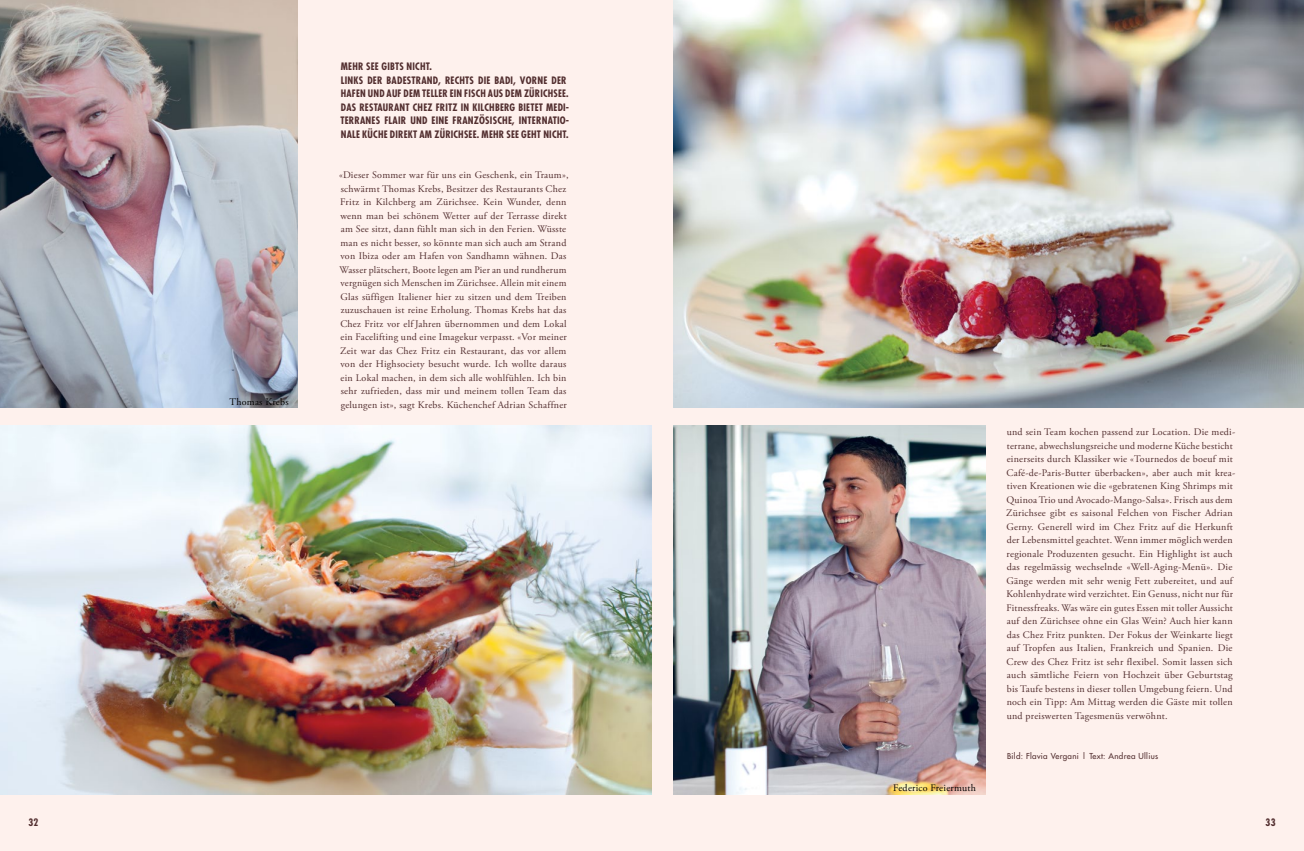
<style>
.page{position:relative;width:1304px;height:851px;background:#fff}
.page>*{position:absolute;margin:0;border:0;box-sizing:border-box;transform-origin:0 0}
.t1{font:10px/13.5px "Adobe Garamond Pro";letter-spacing:.025em;color:#522e2f}
.t2{font:700 condensed 10px/13.5px "Futura";letter-spacing:.02em;color:#522e2f}
.t3{font:10px "Adobe Garamond Pro";letter-spacing:.025em;color:#000}
.t4{font:8px "Futura";letter-spacing:.04em;color:#522e2f}
</style>
<div class="page">
<div style="left:0;top:0;width:1304px;height:850px;background:#fef1ed"></div>
<img style="left:673px;top:425px;width:312px;height:369px">
<img style="left:0;top:425px;width:652px;height:369px">
<img style="left:0;top:0;width:298px;height:408px">
<img style="left:673px;top:0;width:631px;height:408px">
<p class="t3" style="left:230px;top:396px;width:61px">Thomas Krebs</p>
<p class="t2" style="left:340px;top:60px;width:230px">MEHR SEE GIBTS NICHT.<br>LINKS DER BADESTRAND, RECHTS DIE BADI, VORNE DER HAFEN UND AUF DEM TELLER EIN FISCH AUS DEM ZÜRICHSEE.<br>DAS RESTAURANT CHEZ FRITZ IN KILCHBERG BIETET MEDI-TERRANES FLAIR UND EINE FRANZÖSISCHE, INTERNATIO-NALE KÜCHE DIREKT AM ZÜRICHSEE. MEHR SEE GEHT NICHT.</p>
<p class="t1" style="left:339px;top:169px;width:231px">«Dieser Sommer war für uns ein Geschenk, ein Traum», schwärmt Thomas Krebs, Besitzer des Restaurants Chez Fritz in Kilchberg am Zürichsee. Kein Wunder, denn wenn man bei schönem Wetter auf der Terrasse direkt am See sitzt, dann fühlt man sich in den Ferien. Wüsste man es nicht besser, so könnte man sich auch am Strand von Ibiza oder am Hafen von Sandhamn wähnen. Das Wasser plätschert, Boote legen am Pier an und rundherum vergnügen sich Menschen im Zürichsee. Allein mit einem Glas süffigen Italiener hier zu sitzen und dem Treiben zuzuschauen ist reine Erholung. Thomas Krebs hat das Chez Fritz vor elf Jahren übernommen und dem Lokal ein Facelifting und eine Imagekur verpasst. «Vor meiner Zeit war das Chez Fritz ein Restaurant, das vor allem von der Highsociety besucht wurde. Ich wollte daraus ein Lokal machen, in dem sich alle wohlfühlen. Ich bin sehr zufrieden, dass mir und meinem tollen Team das gelungen ist», sagt Krebs. Küchenchef Adrian Schaffner</p>
<p class="t3" style="left:893px;top:782px;width:84px">Federico Freiermuth</p>
<p class="t1" style="left:1006px;top:425px;width:231px">und sein Team kochen passend zur Location. Die medi&shy;terrane, abwechslungsreiche und moderne Küche besticht einerseits durch Klassiker wie «Tournedos de boeuf mit Café-de-Paris-Butter überbacken», aber auch mit krea&shy;tiven Kreationen wie die «gebratenen King Shrimps mit Quinoa Trio und Avocado-Mango-Salsa». Frisch aus dem Zürichsee gibt es saisonal Felchen von Fischer Adrian Gerny. Generell wird im Chez Fritz auf die Herkunft der Lebensmittel geachtet. Wenn immer möglich werden regionale Produzenten gesucht. Ein Highlight ist auch das regelmässig wechselnde «Well-Aging-Menü». Die Gänge werden mit sehr wenig Fett zubereitet, und auf Kohlenhydrate wird verzichtet. Ein Genuss, nicht nur für Fitnessfreaks. Was wäre ein gutes Essen mit toller Aussicht auf den Zürichsee ohne ein Glas Wein? Auch hier kann das Chez Fritz punkten. Der Fokus der Weinkarte liegt auf Tropfen aus Italien, Frankreich und Spanien. Die Crew des Chez Fritz ist sehr flexibel. Somit lassen sich auch sämtliche Feiern von Hochzeit über Geburtstag bis Taufe bestens in dieser tollen Umgebung feiern. Und noch ein Tipp: Am Mittag werden die Gäste mit tollen und preiswerten Tagesmenüs verwöhnt.</p>
<p class="t4" style="left:1007px;top:751px;width:153px">Bild: Flavia Vergani | Text: Andrea Ullius</p>
<p class="t2" style="left:28px;top:815px;width:11px">32</p>
<p class="t2" style="left:1265px;top:815px;width:12px">33</p>
</div>
